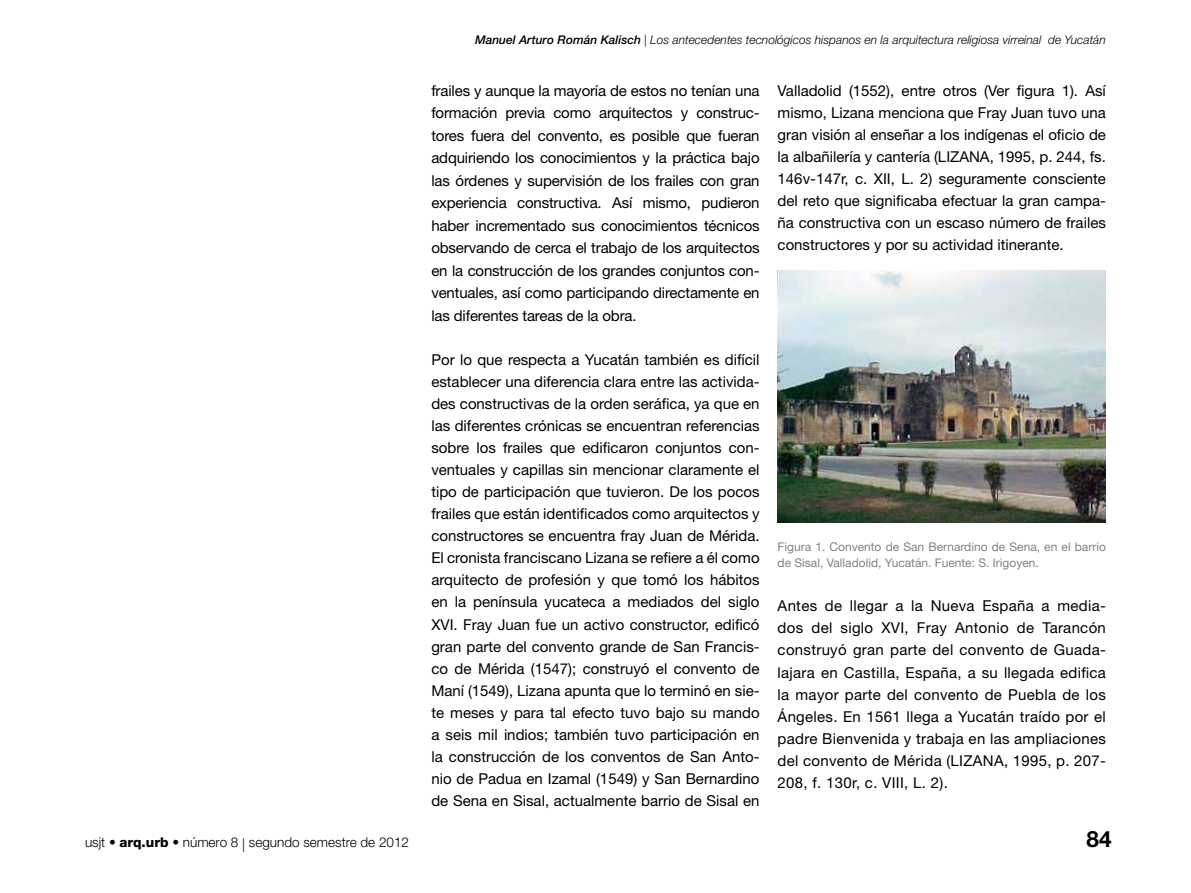
<style>
.page{position:relative;width:1191px;height:893px;background:#fff}
.page>*{position:absolute;margin:0;border:0;box-sizing:border-box;transform-origin:0 0}
.t1{font:700 22.5px "Helvetica Neue LT Std";color:#000}
.t2{font:15px/22px "Helvetica Neue LT Std";color:#000;text-align:justify}
.t3{font:300 13.5px "Helvetica Neue LT Std";color:#000}
.t4{font:italic 300 12px "Helvetica Neue LT Std";color:#000}
.t5{font:12px/16.5px "Helvetica Neue LT Std";color:#808285}
.s1{font-weight:800}
.s2{font-weight:500}
</style>
<div class="page">
<img style="left:777px;top:271px;width:329px;height:252px">
<p class="t3" style="left:85px;top:834px;width:325px">usjt • <span class="s1">arq.urb</span> • número 8 | segundo semestre de 2012</p>
<p class="t4" style="left:475px;top:33px;width:632px"><span class="s2">Manuel Arturo Román Kalisch</span> | Los antecedentes tecnológicos hispanos en la arquitectura religiosa virreinal de Yucatán</p>
<p class="t2" style="left:431px;top:79px;width:330px;line-height:22.5px">frailes y aunque la mayoría de estos no tenían una formación previa como arquitectos y construc&shy;tores fuera del convento, es posible que fueran adquiriendo los conocimientos y la práctica bajo las órdenes y supervisión de los frailes con gran experiencia constructiva. Así mismo, pudieron haber incrementado sus conocimientos técnicos observando de cerca el trabajo de los arquitectos en la construcción de los grandes conjuntos con&shy;ventuales, así como participando directamente en las diferentes tareas de la obra.</p>
<p class="t2" style="left:431px;top:348px;width:330px">Por lo que respecta a Yucatán también es difícil establecer una diferencia clara entre las activida&shy;des constructivas de la orden seráfica, ya que en las diferentes crónicas se encuentran referencias sobre los frailes que edificaron conjuntos con&shy;ventuales y capillas sin mencionar claramente el tipo de participación que tuvieron. De los pocos frailes que están identificados como arquitectos y constructores se encuentra fray Juan de Mérida.<br>El cronista franciscano Lizana se refiere a él como arquitecto de profesión y que tomó los hábitos en la península yucateca a mediados del siglo XVI. Fray Juan fue un activo constructor, edificó gran parte del convento grande de San Francis&shy;co de Mérida (1547); construyó el convento de Maní (1549), Lizana apunta que lo terminó en sie&shy;te meses y para tal efecto tuvo bajo su mando a seis mil indios; también tuvo participación en la construcción de los conventos de San Anto&shy;nio de Padua en Izamal (1549) y San Bernardino de Sena en Sisal, actualmente barrio de Sisal en</p>
<p class="t2" style="left:777px;top:79px;width:330px">Valladolid (1552), entre otros (Ver figura 1). Así mismo, Lizana menciona que Fray Juan tuvo una gran visión al enseñar a los indígenas el oficio de la albañilería y cantería (LIZANA, 1995, p. 244, fs.<br>146v-147r, c. XII, L. 2) seguramente consciente del reto que significaba efectuar la gran campa&shy;ña constructiva con un escaso número de frailes constructores y por su actividad itinerante.</p>
<p class="t5" style="left:777px;top:538px;width:330px">Figura 1. Convento de San Bernardino de Sena, en el barrio de Sisal, Valladolid, Yucatán. Fuente: S. Irigoyen.</p>
<p class="t2" style="left:777px;top:595px;width:330px">Antes de llegar a la Nueva España a media&shy;dos del siglo XVI, Fray Antonio de Tarancón construyó gran parte del convento de Guada&shy;lajara en Castilla, España, a su llegada edifica la mayor parte del convento de Puebla de los Ángeles. En 1561 llega a Yucatán traído por el padre Bienvenida y trabaja en las ampliaciones del convento de Mérida (LIZANA, 1995, p. 207- 208, f. 130r, c. VIII, L. 2).</p>
<h1 class="t1" style="left:1086px;top:825px;width:27px">84</h1>
</div>
